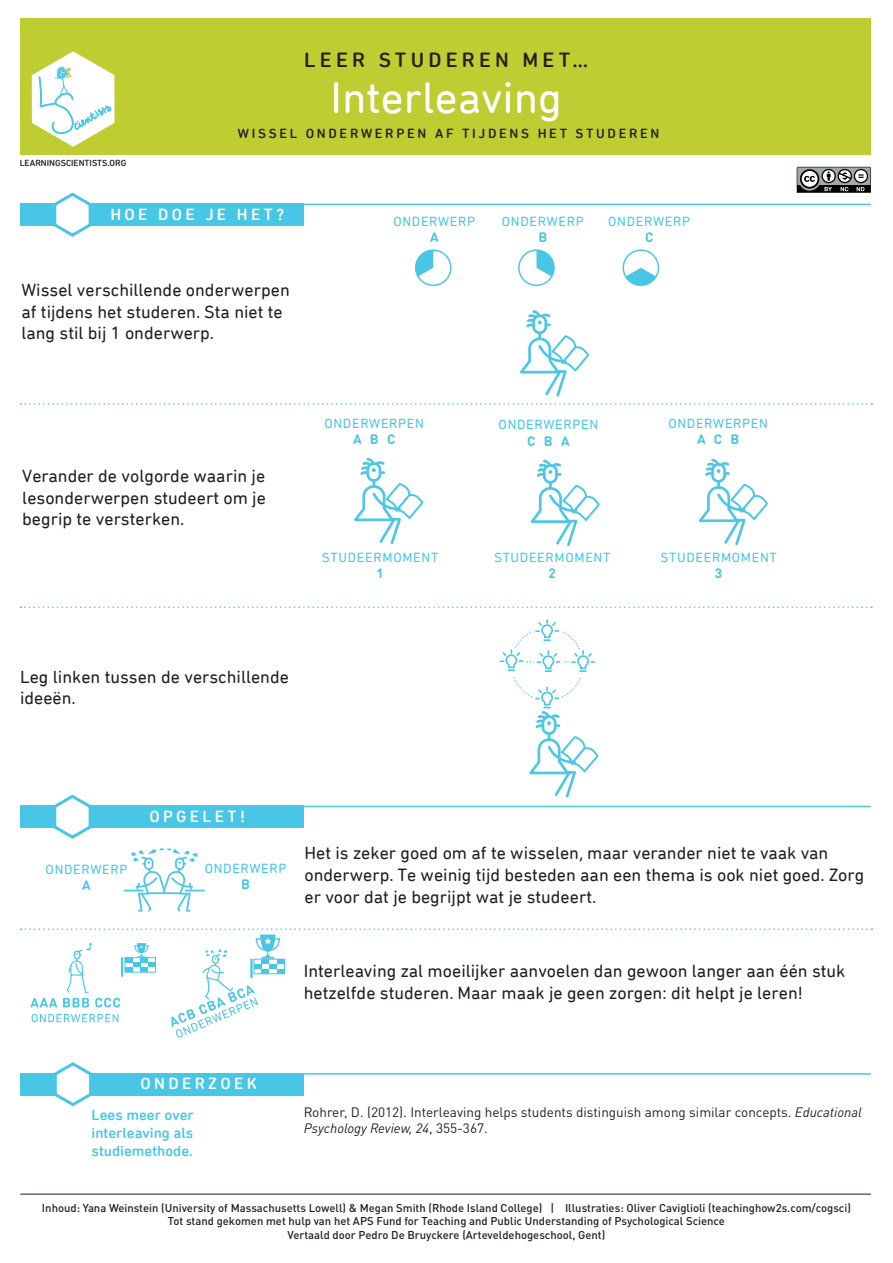
<style>
.page{position:relative;width:893px;height:1263px;background:#fff}
.page>*{position:absolute;margin:0;border:0;box-sizing:border-box;transform-origin:0 0}
.t1{font:45px "DIN Next Rounded LT Pro";color:#fff}
.t2{font:500 21px "DIN Next Rounded LT Pro";letter-spacing:.2em;color:#231f20}
.t3{font:18px/21.6px "DIN Next Rounded LT Pro";color:#231f20}
.t4{font:500 16.5px "DIN Next Rounded LT Pro";letter-spacing:.2em;color:#fff}
.t5{font:500 15px/18px "DIN Next Rounded LT Pro";color:#48c6e6;text-align:justify}
.t6{font:13.5px "DIN Next Rounded LT Pro";letter-spacing:.05em;color:#48c6e6}
.t7{font:13.5px/16.2px "DINOT";color:#231f20}
.t8{font:500 13.5px "DIN Next Rounded LT Pro";letter-spacing:.2em;color:#231f20}
.t9{font:700 13.5px "DIN Round OT";color:#48c6e6}
.t10{font:500 11.25px/13.5px "DINOT";color:#231f20;text-align:center}
.t11{font:500 9px "DIN Next Rounded LT Pro";color:#231f20}
.s1{font-style:italic}
</style>
<div class="page">
<svg style="left:622px;top:249px;width:38px;height:38px"></svg>
<div style="left:20px;top:204px;width:284px;height:22px;background:#48c6e6"></div>
<div style="left:20px;top:18px;width:851px;height:137px;background:#becd31"></div>
<hr style="left:20px;top:1193px;width:851px;height:2px;background:#6c6765">
<svg style="left:51px;top:192px;width:42px;height:45px"></svg>
<div style="left:20px;top:806px;width:284px;height:22px;background:#48c6e6"></div>
<svg style="left:51px;top:794px;width:42px;height:45px"></svg>
<div style="left:20px;top:1073px;width:284px;height:22px;background:#48c6e6"></div>
<svg style="left:51px;top:1062px;width:43px;height:45px"></svg>
<svg style="left:20px;top:606px;width:852px;height:2px"></svg>
<hr style="left:303px;top:204px;width:568px;height:1px;background:#48c6e6">
<hr style="left:303px;top:806px;width:568px;height:1px;background:#48c6e6">
<hr style="left:303px;top:1073px;width:568px;height:2px;background:#48c6e6">
<svg style="left:32px;top:51px;width:83px;height:96px"></svg>
<svg style="left:536px;top:252px;width:18px;height:25px"></svg>
<div style="left:518px;top:249px;width:37px;height:37px;border:2px solid #4cc7e6;border-radius:50%"></div>
<svg style="left:414px;top:249px;width:38px;height:38px"></svg>
<svg style="left:21px;top:310px;width:851px;height:95px"></svg>
<svg style="left:530px;top:459px;width:70px;height:88px"></svg>
<svg style="left:354px;top:457px;width:70px;height:88px"></svg>
<svg style="left:699px;top:458px;width:69px;height:88px"></svg>
<svg style="left:536px;top:620px;width:22px;height:21px"></svg>
<svg style="left:500px;top:650px;width:94px;height:22px"></svg>
<svg style="left:525px;top:687px;width:74px;height:111px"></svg>
<svg style="left:124px;top:848px;width:80px;height:64px"></svg>
<svg style="left:21px;top:928px;width:851px;height:109px"></svg>
<svg style="left:797px;top:167px;width:74px;height:26px;background:#707472"></svg>
<p class="t2" style="left:304px;top:48px;width:285px">LEER STUDEREN MET…</p>
<h1 class="t1" style="left:331px;top:72px;width:233px">Interleaving</h1>
<p class="t11" style="left:20px;top:157px;width:108px">LEARNINGSCIENTISTS.ORG</p>
<p class="t8" style="left:238px;top:125px;width:423px">WISSEL ONDERWERPEN AF TIJDENS HET STUDEREN</p>
<p class="t4" style="left:110px;top:205px;width:175px">HOE DOE JE HET?</p>
<p class="t3" style="left:21px;top:279px;width:270px">Wissel verschillende onderwerpen af tijdens het studeren. Sta niet te lang stil bij 1 onderwerp.</p>
<p class="t3" style="left:22px;top:465px;width:245px;text-align:justify">Verander de volgorde waarin je lesonderwerpen studeert om je begrip te versterken.</p>
<p class="t6" style="left:393px;top:213px;width:83px">ONDERWERP</p>
<p class="t9" style="left:430px;top:228px;width:10px">A</p>
<p class="t6" style="left:502px;top:213px;width:83px">ONDERWERP</p>
<p class="t9" style="left:538px;top:228px;width:10px">B</p>
<p class="t6" style="left:608px;top:213px;width:83px">ONDERWERP</p>
<p class="t9" style="left:645px;top:228px;width:10px">C</p>
<p class="t6" style="left:324px;top:415px;width:101px">ONDERWERPEN</p>
<p class="t9" style="left:353px;top:430px;width:44px">A B C</p>
<p class="t6" style="left:322px;top:549px;width:118px">STUDEERMOMENT</p>
<p class="t9" style="left:376px;top:564px;width:9px">1</p>
<p class="t6" style="left:499px;top:417px;width:101px">ONDERWERPEN</p>
<p class="t9" style="left:527px;top:432px;width:44px">C B A</p>
<p class="t6" style="left:494px;top:549px;width:118px">STUDEERMOMENT</p>
<p class="t9" style="left:548px;top:564px;width:9px">2</p>
<p class="t6" style="left:668px;top:415px;width:101px">ONDERWERPEN</p>
<p class="t9" style="left:697px;top:430px;width:44px">A C B</p>
<p class="t6" style="left:660px;top:549px;width:118px">STUDEERMOMENT</p>
<p class="t9" style="left:715px;top:564px;width:9px">3</p>
<p class="t3" style="left:20px;top:665px;width:270px">Leg linken tussen de verschillende ideeën.</p>
<p class="t6" style="left:46px;top:861px;width:83px">ONDERWERP</p>
<p class="t9" style="left:82px;top:876px;width:10px">A</p>
<p class="t4" style="left:149px;top:807px;width:97px">OPGELET!</p>
<p class="t6" style="left:205px;top:861px;width:83px">ONDERWERP</p>
<p class="t9" style="left:241px;top:875px;width:10px">B</p>
<p class="t3" style="left:304px;top:842px;width:561px">Het is zeker goed om af te wisselen, maar verander niet te vaak van onderwerp. Te weinig tijd besteden aan een thema is ook niet goed. Zorg er voor dat je begrijpt wat je studeert.</p>
<p class="t3" style="left:304px;top:960px;width:543px">Interleaving zal moeilijker aanvoelen dan gewoon langer aan één stuk hetzelfde studeren. Maar maak je geen zorgen: dit helpt je leren!</p>
<p class="t4" style="left:141px;top:1074px;width:118px">ONDERZOEK</p>
<p class="t5" style="left:92px;top:1105px;width:104px">Lees meer over interleaving als studiemethode.</p>
<p class="t7" style="left:304px;top:1103px;width:559px">Rohrer, D. (2012). Interleaving helps students distinguish among similar concepts. <span class="s1">Educational<br>Psychology Review, 24</span>, 355-367.</p>
<p class="t10" style="left:42px;top:1200px;width:810px">Inhoud: Yana Weinstein (University of Massachusetts Lowell) &amp; Megan Smith (Rhode Island College) | Illustraties: Oliver Caviglioli (teachinghow2s.com/cogsci)<br>Tot stand gekomen met hulp van het APS Fund for Teaching and Public Understanding of Psychological Science<br>Vertaald door Pedro De Bruyckere (Arteveldehogeschool, Gent)</p>
</div>
